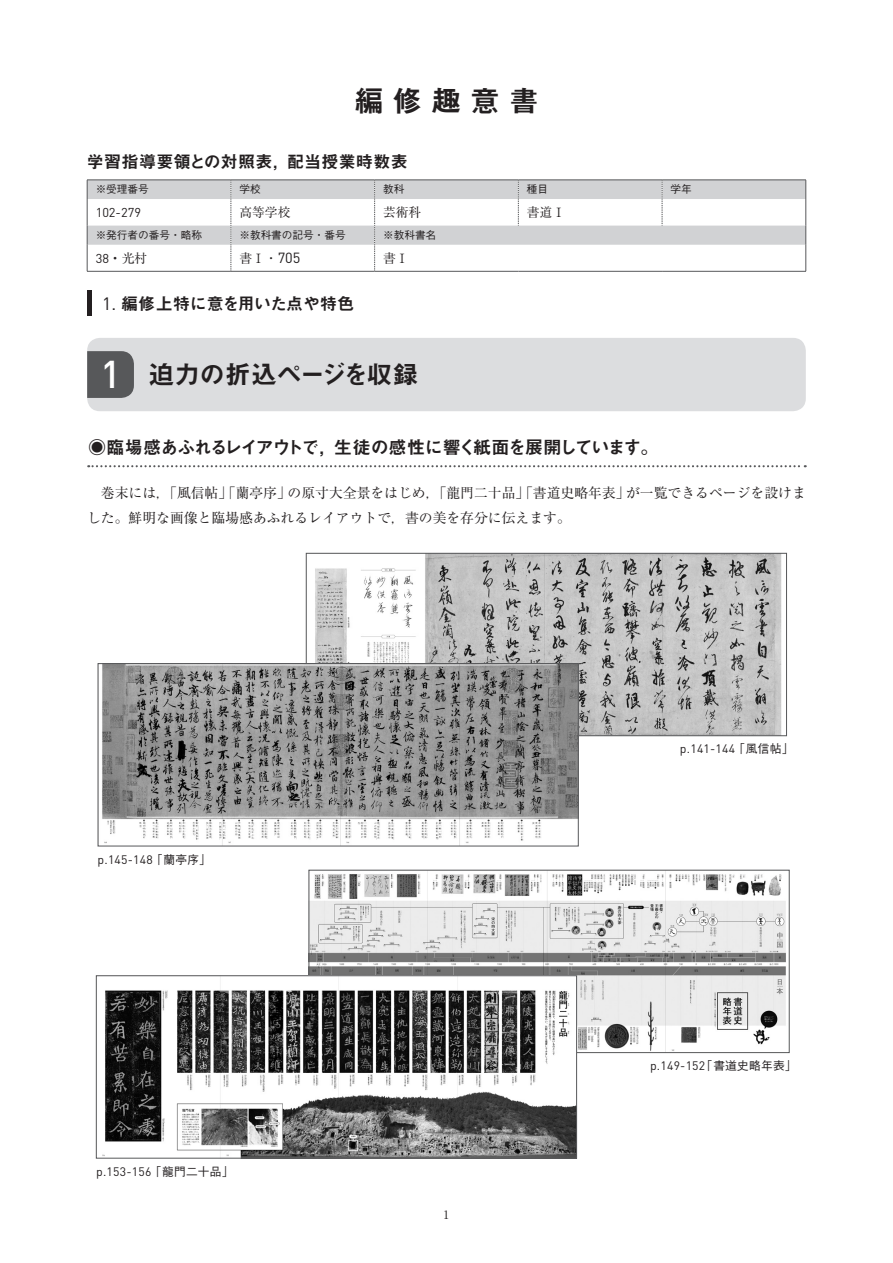
<style>
.page{position:relative;width:893px;height:1263px;background:#fff}
.page>*{position:absolute;margin:0;border:0;box-sizing:border-box;transform-origin:0 0}
.t1{font:500 38.25px "DIN";color:#fff}
.t2{font:29.7px "Midashi Go Pro MB31";letter-spacing:.3em;color:#231f20}
.t3{font:25.5px "Midashi Go Pro MB31";letter-spacing:-.01em;color:#231f20}
.小出し{font:18px "Midashi Go Pro MB31";letter-spacing:-.075em;color:#231f20}
.見出し{font:16.95px "Midashi Go Pro MB31";letter-spacing:.02em;color:#231f20}
.見出し-2{font:16.95px "Midashi Go Pro MB31";letter-spacing:-.01em;color:#231f20}
.t4{font:14.55px "DIN";color:#231f20}
.本文{font:13.8px/24.5px "Ryumin Pro";color:#231f20}
.t5{font:12.75px "DIN";color:#231f20}
.t6{font:12.75px "Ryumin Pro";color:#231f20}
.cap{font:12.15px "DIN";letter-spacing:.02em;color:#231f20}
.cap-2{font:500 11.7px "Gothic BBB Pr 6";letter-spacing:.02em;color:#231f20}
.t7{font:11.55px "Ryumin Pr 6";color:#231f20}
.t8{font:500 10.65px "Gothic BBB Pr 6";color:#231f20}
.s1{font-family:"Koz Min Pr 6 N"}
.s2{font-family:"Ryumin Pro"}
.s3{font-family:"Ryumin Pro";font-size:12.75px}
.s4{font-family:"Ryumin Pr 6";font-size:12.75px}
.s5{font-family:"DIN";font-size:17.7px}
.s6{font-family:"DIN";font-size:17.85px}
.s7{font-family:"Ryumin Pr 6"}
.s8{font-size:12.3px}
.s9{font-family:"Gothic BBB Pr 6";font-weight:500;font-size:11.7px}
.s10{font-family:"DIN";font-weight:400;font-size:12.3px}
.s11{font-family:"DIN";font-weight:400;font-size:12.15px}
</style>
<div class="page">
<hr style="left:87px;top:291px;width:4px;height:25px;background:#231f20">
<div style="left:87px;top:338px;width:719px;height:73px;background:#dcdddf;border-radius:13px"></div>
<svg style="left:87px;top:351px;width:47px;height:47px;background:#5c5d5f"></svg>
<svg style="left:88px;top:465px;width:718px;height:2px"></svg>
<svg style="left:87px;top:180px;width:719px;height:91px"></svg>
<hr style="left:87px;top:271px;width:144px;height:1px;background:#57585a">
<hr style="left:231px;top:271px;width:144px;height:1px;background:#57585a">
<hr style="left:375px;top:271px;width:143px;height:1px;background:#57585a">
<hr style="left:518px;top:271px;width:144px;height:1px;background:#57585a">
<hr style="left:662px;top:271px;width:144px;height:1px;background:#57585a">
<img style="left:315px;top:555px;width:467px;height:179px">
<div style="left:306px;top:553px;width:481px;height:183px;border:1px solid #57585a"></div>
<img style="left:102px;top:665px;width:474px;height:179px">
<div style="left:98px;top:663px;width:480px;height:183px;border:1px solid #57585a"></div>
<img style="left:311px;top:872px;width:475px;height:179px">
<div style="left:309px;top:870px;width:480px;height:183px;border:1px solid #57585a"></div>
<img style="left:102px;top:977px;width:473px;height:179px">
<div style="left:96px;top:975px;width:481px;height:183px;border:1px solid #57585a"></div>
<p class="t2" style="left:354px;top:77px;width:186px">編修趣意書</p>
<p class="見出し" style="left:87px;top:148px;width:322px">学習指導要領との対照表，配当授業時数表</p>
<p class="t8" style="left:96px;top:181px;width:55px">※受理番号</p>
<p class="t8" style="left:239px;top:181px;width:23px">学校</p>
<p class="t8" style="left:383px;top:181px;width:23px">教科</p>
<p class="t8" style="left:527px;top:181px;width:23px">種目</p>
<p class="t8" style="left:671px;top:181px;width:23px">学年</p>
<p class="t5" style="left:96px;top:204px;width:47px">102-279</p>
<p class="t6" style="left:239px;top:202px;width:53px">高等学校</p>
<p class="t6" style="left:383px;top:202px;width:40px">芸術科</p>
<p class="t6" style="left:527px;top:202px;width:40px">書道Ⅰ</p>
<p class="t8" style="left:96px;top:227px;width:108px">※発行者の番号・略称</p>
<p class="t8" style="left:239px;top:227px;width:108px">※教科書の記号・番号</p>
<p class="t8" style="left:383px;top:227px;width:55px">※教科書名</p>
<p class="t5" style="left:96px;top:250px;width:53px">38<span class="s1">・</span><span class="s2">光村</span></p>
<p class="t4" style="left:239px;top:249px;width:63px"><span class="s3">書Ⅰ</span><span class="s4">・</span>705</p>
<p class="t6" style="left:383px;top:248px;width:27px">書Ⅰ</p>
<p class="見出し-2" style="left:102px;top:290px;width:254px"><span class="s5">1</span><span class="s6">.</span> 編修上特に意を用いた点や特色</p>
<p class="t1" style="left:100px;top:350px;width:22px">1</p>
<p class="t3" style="left:148px;top:354px;width:271px">迫力の折込ページを収録</p>
<p class="小出し" style="left:88px;top:433px;width:572px">◉臨場感あふれるレイアウトで，生徒の感性に響く紙面を展開しています。</p>
<p class="本文" style="left:87px;top:480px;width:720px;text-indent:14px">巻末には<span class="s7">，「</span>風信帖<span class="s7">」「</span>蘭亭序<span class="s7">」</span>の原寸大全景をはじめ<span class="s7">，「</span>龍門二十品<span class="s7">」「</span>書道史略年表<span class="s7">」</span>が一覧できるページを設けました<span class="s7">。</span>鮮明な画像と臨場感あふれるレイアウトで<span class="s7">，</span>書の美を存分に伝えます<span class="s7">。</span></p>
<p class="cap" style="left:98px;top:852px;width:115px"><span class="s8">p.</span>145<span class="s8">-</span>148<span class="s9">「蘭亭序」</span></p>
<p class="cap-2" style="left:96px;top:1162px;width:139px"><span class="s10">p.</span><span class="s11">153</span><span class="s10">-</span><span class="s11">156</span>「龍門二十品」</p>
<p class="t7" style="left:443px;top:1206px;width:7px">1</p>
<p class="cap" style="left:680px;top:741px;width:115px"><span class="s8">p.</span>141<span class="s8">-</span>144<span class="s9">「風信帖」</span></p>
<p class="cap-2" style="left:650px;top:1056px;width:148px"><span class="s10">p.</span><span class="s11">149</span><span class="s10">-</span><span class="s11">152</span>「書道史略年表」</p>
</div>
